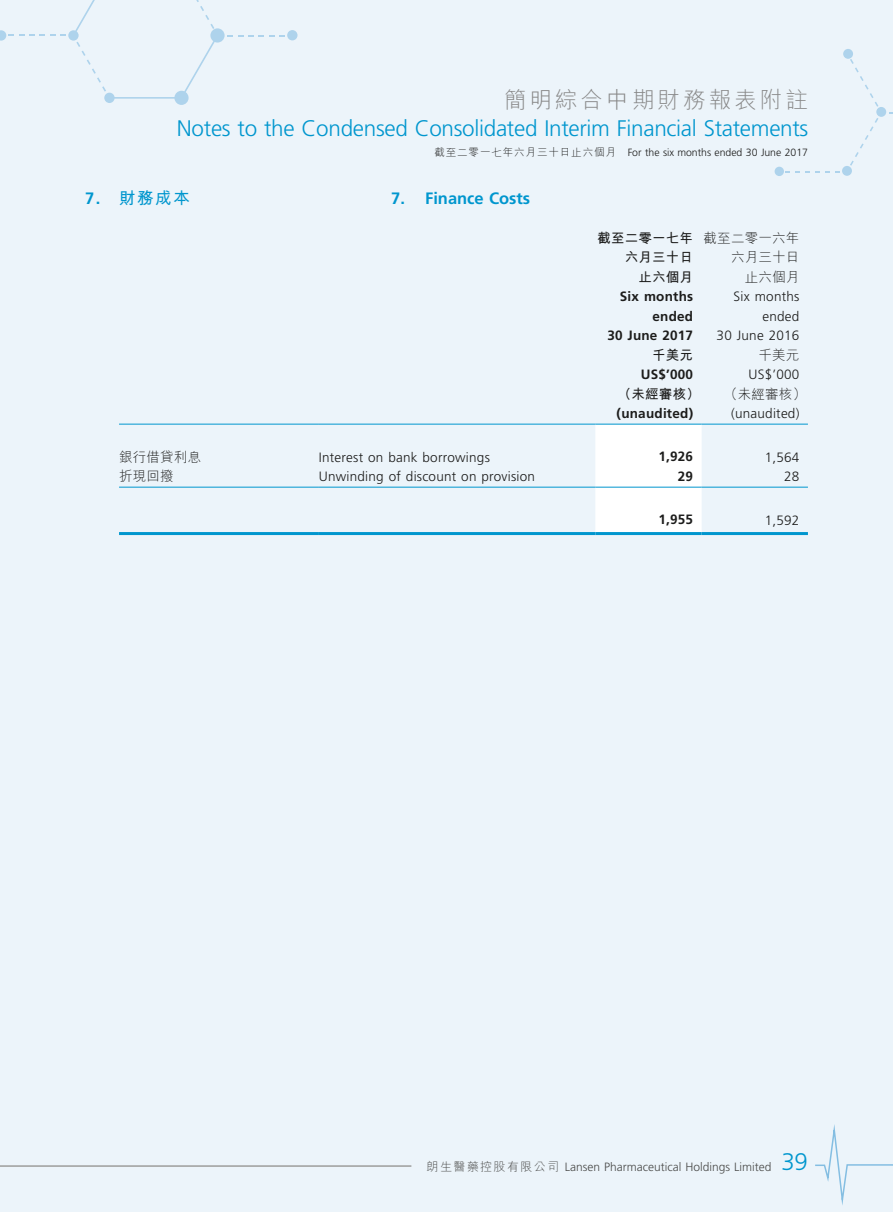
<style>
.page{position:relative;width:893px;height:1212px;background:#ecf4fa}
.page>*{position:absolute;margin:0;border:0;box-sizing:border-box;transform-origin:0 0}
.t1{font:300 22.5px "Frutiger LT Std";letter-spacing:-.015em;color:#0096ce}
.t2{font:300 22.5px "M Hei HK";letter-spacing:.135em;color:#878787}
.t3{font:700 16.5px "Frutiger LT Std";letter-spacing:-.005em;color:#0096ce}
.t4{font:700 16.5px "M Hei HK";color:#0096ce}
.t5{font:300 13.5px/19.5px "Frutiger LT Std";letter-spacing:.015em;color:#1c1c1b;text-align:right}
.t6{font:700 13.5px/19.5px "Frutiger LT Std";letter-spacing:.015em;color:#1c1c1b;text-align:right}
.t7{font:300 13.5px/19.5px "M Hei HK";letter-spacing:.015em;color:#1c1c1b;text-align:right}
.t8{font:700 13.5px/19.5px "M Hei HK";letter-spacing:.015em;color:#1c1c1b;text-align:right}
.t9{font:300 12px "Frutiger LT Std";color:#4a4a49}
.t10{font:300 10.5px "Frutiger LT Std";letter-spacing:-.005em;color:#1c1c1b}
.s1{font-family:"Frutiger LT Std"}
.s2{font-family:"M Hei HK"}
.s3{font-size:24px;color:#0096ce}
</style>
<div class="page">
<svg style="left:0;top:0;width:284px;height:105px"></svg>
<div style="left:287px;top:30px;width:10px;height:10px;background:#aed3ec;border-radius:50%"></div>
<svg style="left:815px;top:1124px;width:78px;height:81px"></svg>
<svg style="left:850px;top:59px;width:28px;height:48px"></svg>
<div style="left:876px;top:107px;width:10px;height:10px;background:#aed3ec;border-radius:50%"></div>
<svg style="left:850px;top:118px;width:28px;height:48px"></svg>
<svg style="left:785px;top:171px;width:55px;height:1px"></svg>
<div style="left:842px;top:166px;width:10px;height:10px;background:#aed3ec;border-radius:50%"></div>
<div style="left:775px;top:167px;width:9px;height:9px;background:#aed3ec;border-radius:50%"></div>
<div style="left:843px;top:49px;width:10px;height:10px;background:#aed3ec;border-radius:50%"></div>
<hr style="left:0;top:1165px;width:411px;height:2px;background:#9d9d9c">
<div style="left:595px;top:425px;width:107px;height:107px;background:#fff"></div>
<hr style="left:119px;top:424px;width:200px;height:1px;background:#0096ce">
<hr style="left:319px;top:424px;width:276px;height:1px;background:#0096ce">
<hr style="left:595px;top:424px;width:107px;height:1px;background:#0096ce">
<hr style="left:702px;top:424px;width:106px;height:1px;background:#0096ce">
<hr style="left:119px;top:487px;width:200px;height:1px;background:#0096ce">
<hr style="left:319px;top:487px;width:276px;height:1px;background:#0096ce">
<hr style="left:595px;top:487px;width:107px;height:1px;background:#0096ce">
<hr style="left:702px;top:487px;width:106px;height:1px;background:#0096ce">
<hr style="left:119px;top:532px;width:200px;height:3px;background:#0096ce">
<hr style="left:319px;top:532px;width:276px;height:3px;background:#0096ce">
<hr style="left:595px;top:532px;width:107px;height:3px;background:#0096ce">
<hr style="left:702px;top:532px;width:106px;height:3px;background:#0096ce">
<h1 class="t2" style="left:504px;top:83px;width:305px">簡明綜合中期財務報表附註</h1>
<h1 class="t1" style="left:177px;top:116px;width:633px">Notes to the Condensed Consolidated Interim Financial Statements</h1>
<p class="t4" style="left:85px;top:186px;width:106px"><span class="s1">7.</span> 財務成本</p>
<p class="t10" style="left:434px;top:147px;width:375px"><span class="s2">截至二零一七年六月三十日止六個月</span> For the six months ended 30 June 2017</p>
<p class="t3" style="left:391px;top:188px;width:140px">7. Finance Costs</p>
<p class="t8" style="left:597px;top:227px;width:97px">截至二零一七年六月三十日<br>止六個月</p>
<p class="t7" style="left:704px;top:227px;width:97px">截至二零一六年六月三十日<br>止六個月</p>
<p class="t6" style="left:607px;top:287px;width:87px">Six months ended<br>30 June 2017</p>
<p class="t5" style="left:717px;top:287px;width:84px">Six months ended<br>30 June 2016</p>
<p class="t8" style="left:652px;top:344px;width:42px">千美元</p>
<p class="t7" style="left:758px;top:344px;width:42px">千美元</p>
<p class="t6" style="left:641px;top:365px;width:54px">US$’000</p>
<p class="t5" style="left:748px;top:365px;width:52px">US$’000</p>
<p class="t8" style="left:618px;top:383px;width:84px">（未經審核）</p>
<p class="t7" style="left:724px;top:383px;width:84px">（未經審核）</p>
<p class="t6" style="left:617px;top:404px;width:78px">(unaudited)</p>
<p class="t5" style="left:731px;top:404px;width:70px">(unaudited)</p>
<p class="t7" style="left:119px;top:447px;width:84px">銀行借貸利息</p>
<p class="t5" style="left:319px;top:448px;width:172px">Interest on bank borrowings</p>
<p class="t6" style="left:658px;top:447px;width:36px">1,926</p>
<p class="t5" style="left:765px;top:448px;width:36px">1,564</p>
<p class="t7" style="left:119px;top:466px;width:56px">折現回撥</p>
<p class="t5" style="left:319px;top:467px;width:218px">Unwinding of discount on provision</p>
<p class="t6" style="left:678px;top:466px;width:17px">29</p>
<p class="t5" style="left:784px;top:467px;width:17px">28</p>
<p class="t6" style="left:658px;top:510px;width:36px">1,955</p>
<p class="t5" style="left:765px;top:511px;width:36px">1,592</p>
<p class="t9" style="left:427px;top:1160px;width:383px"><span class="s2">朗生醫藥控股有限公司</span> Lansen Pharmaceutical Holdings Limited <span class="s3">39</span></p>
</div>
